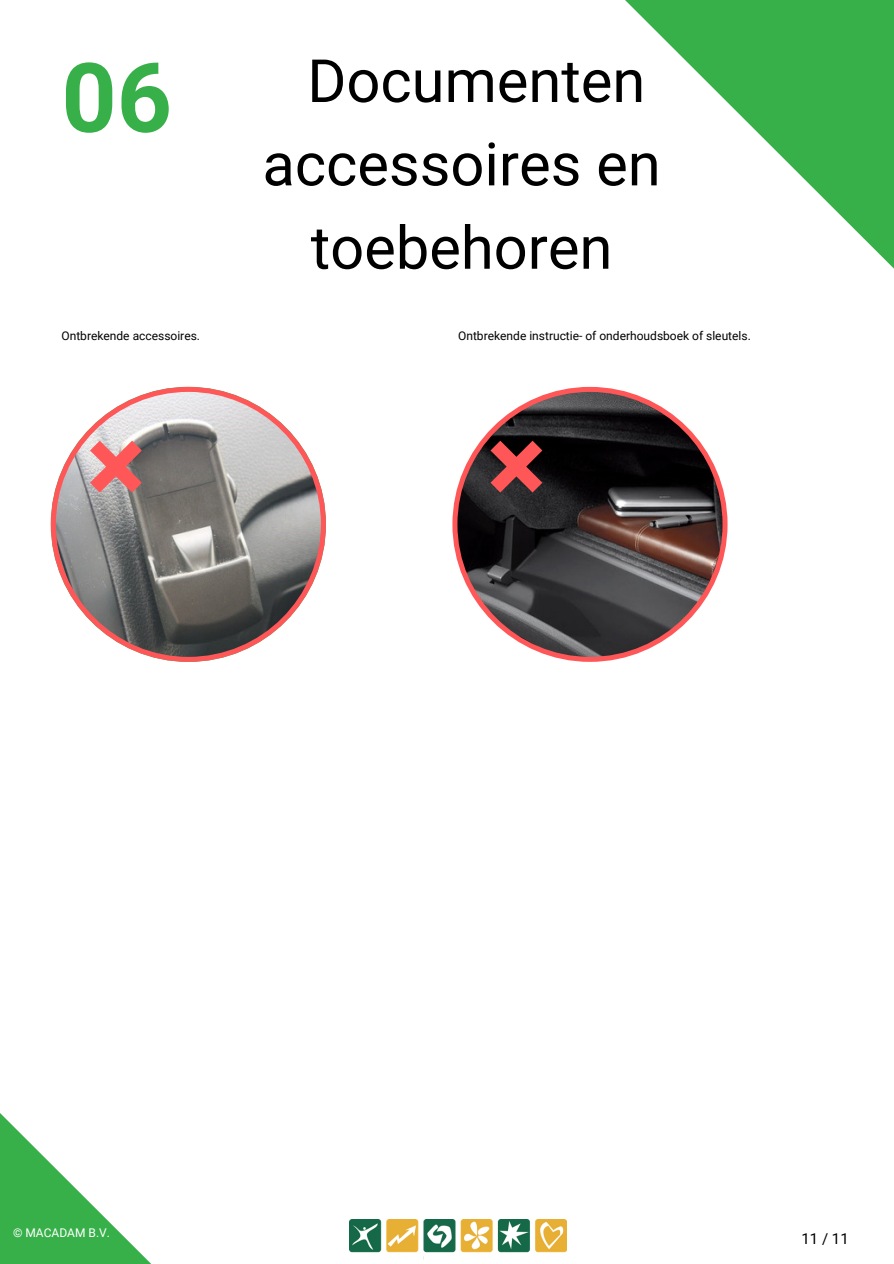
<style>
.page{position:relative;width:894px;height:1264px;background:#fff}
.page>*{position:absolute;margin:0;border:0;box-sizing:border-box;transform-origin:0 0}
.t1{font:700 96.3px "Roboto";color:#37b04a}
.t2{font:59.55px/83.2px "Roboto";color:#000;text-align:center}
.t3{font:15px "Roboto";color:#000}
.t4{font:12px "Roboto";color:#000}
.t5{font:12px "Roboto";color:#fff}
</style>
<div class="page">
<img style="left:455px;top:1219px;width:111px;height:34px">
<svg style="left:452px;top:387px;width:275px;height:275px"></svg>
<svg style="left:490px;top:440px;width:52px;height:52px;background:#933839"></svg>
<svg style="left:51px;top:387px;width:275px;height:275px"></svg>
<svg style="left:87px;top:416px;width:57px;height:76px;background:#dc9d9d"></svg>
<svg style="left:0;top:1113px;width:455px;height:150px"></svg>
<svg style="left:625px;top:0;width:268px;height:268px"></svg>
<h1 class="t1" style="left:61px;top:43px;width:112px">06</h1>
<h2 class="t2" style="left:262px;top:40px;width:399px">Documenten accessoires en toebehoren</h2>
<p class="t4" style="left:61px;top:329px;width:140px">Ontbrekende accessoires.</p>
<p class="t4" style="left:458px;top:329px;width:294px">Ontbrekende instructie- of onderhoudsboek of sleutels.</p>
<p class="t5" style="left:13px;top:1225px;width:98px">© MACADAM B.V.</p>
<p class="t3" style="left:801px;top:1229px;width:49px">11 / 11</p>
</div>
